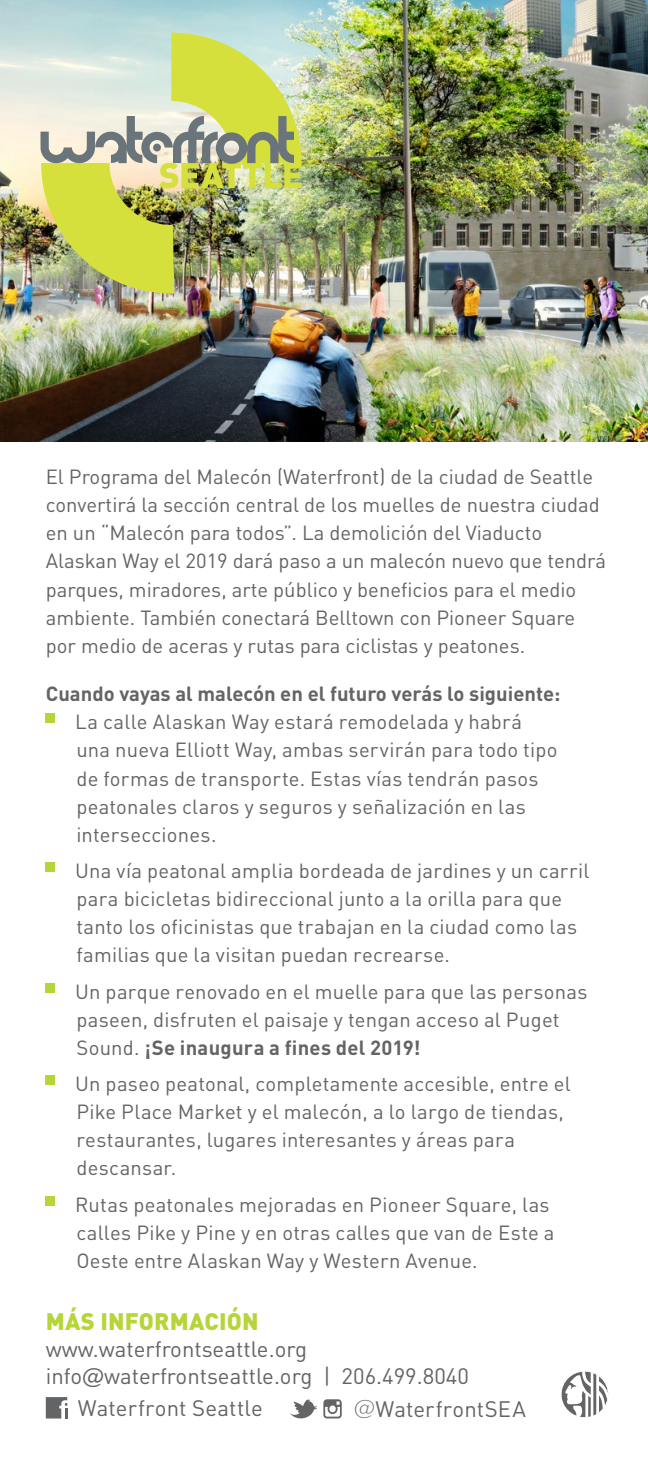
<style>
.page{position:relative;width:648px;height:1458px;background:#fff}
.page>*{position:absolute;margin:0;border:0;box-sizing:border-box;transform-origin:0 0}
.t1{font:900 23.62px "DINOT";letter-spacing:.01em;color:#b6d538}
.body_copy{font:22.05px/27px "DINOT";color:#636466}
.t2{font:20.25px/28.1px "DINOT";letter-spacing:.01em;color:#636466}
.t3{font:700 20.25px "DINOT";color:#636466}
.s1{font-weight:700}
.s2{font-family:"Swiss 721 BT"}
.s3{font-family:"Swiss 721 BT Bold Outline";font-size:21.6px}
</style>
<div class="page">
<img style="left:0;top:0;width:648px;height:441px">
<div style="left:46px;top:714px;width:9px;height:9px;background:#b6d538"></div>
<div style="left:46px;top:862px;width:9px;height:10px;background:#b6d538"></div>
<div style="left:46px;top:983px;width:9px;height:9px;background:#b6d538"></div>
<div style="left:46px;top:1075px;width:9px;height:10px;background:#b6d538"></div>
<div style="left:46px;top:1196px;width:9px;height:9px;background:#b6d538"></div>
<img style="left:41px;top:33px;width:260px;height:260px">
<svg style="left:561px;top:1371px;width:47px;height:47px"></svg>
<svg style="left:290px;top:1399px;width:27px;height:20px"></svg>
<svg style="left:46px;top:1397px;width:21px;height:22px"></svg>
<svg style="left:323px;top:1399px;width:19px;height:19px"></svg>
<p class="t2" style="left:46px;top:462px;width:562px">El Programa del Malecón (Waterfront) de la ciudad de Seattle convertirá la sección central de los muelles de nuestra ciudad en un “Malecón para todos”. La demolición del Viaducto Alaskan Way el 2019 dará paso a un malecón nuevo que tendrá parques, miradores, arte público y beneficios para el medio ambiente. También conectará Belltown con Pioneer Square por medio de aceras y rutas para ciclistas y peatones.</p>
<p class="t3" style="left:46px;top:681px;width:516px">Cuando vayas al malecón en el futuro verás lo siguiente:</p>
<p class="t2" style="left:75px;top:708px;width:484px">La calle Alaskan Way estará remodelada y habrá una nueva Elliott Way, ambas servirán para todo tipo de formas de transporte. Estas vías tendrán pasos peatonales claros y seguros y señalización en las intersecciones.</p>
<p class="t2" style="left:75px;top:856px;width:516px">Una vía peatonal amplia bordeada de jardines y un carril para bicicletas bidireccional junto a la orilla para que tanto los oficinistas que trabajan en la ciudad como las familias que la visitan puedan recrearse.</p>
<p class="t2" style="left:75px;top:977px;width:514px">Un parque renovado en el muelle para que las personas paseen, disfruten el paisaje y tengan acceso al Puget<br>Sound. <span class="s1">¡Se inaugura a fines del 2019!</span></p>
<p class="t2" style="left:75px;top:1069px;width:497px">Un paseo peatonal, completamente accesible, entre el Pike Place Market y el malecón, a lo largo de tiendas, restaurantes, lugares interesantes y áreas para descansar.</p>
<p class="t2" style="left:75px;top:1190px;width:481px">Rutas peatonales mejoradas en Pioneer Square, las calles Pike y Pine y en otras calles que van de Este a<br>Oeste entre Alaskan Way y Western Avenue.</p>
<p class="t1" style="left:46px;top:1306px;width:214px">MÁS INFORMACIÓN</p>
<p class="body_copy" style="left:46px;top:1336px;width:425px">www.waterfrontseattle.org info<span class="s2">@</span>waterfrontseattle.org | 206.499.8040</p>
<p class="body_copy" style="left:78px;top:1394px;width:186px">Waterfront Seattle</p>
<p class="body_copy" style="left:354px;top:1395px;width:174px"><span class="s3">@</span>WaterfrontSEA</p>
</div>
